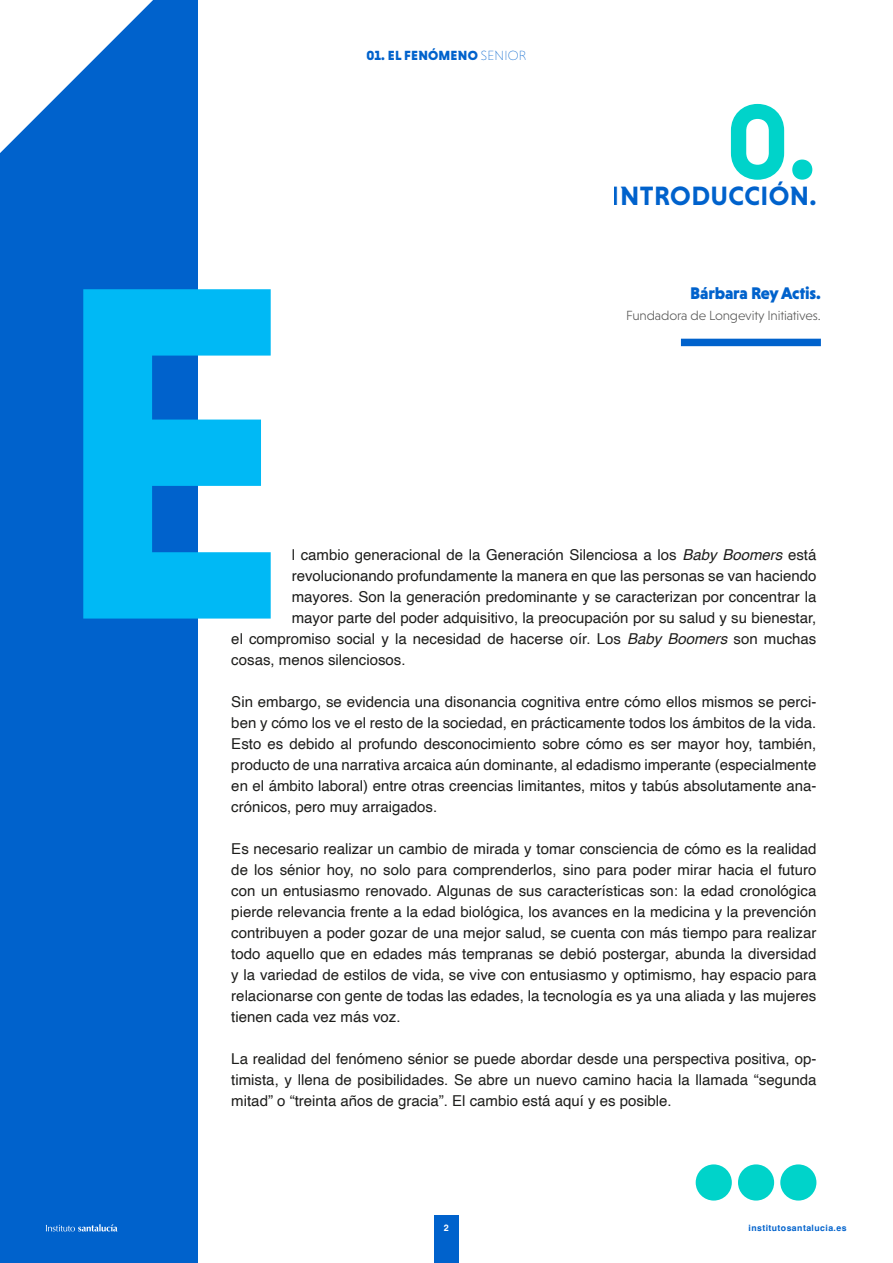
<style>
.page{position:relative;width:893px;height:1263px;background:#fff}
.page>*{position:absolute;margin:0;border:0;box-sizing:border-box;transform-origin:0 0}
.t1{font:700 484.35px "Niveau Grotesk";color:#00b9f5}
.t2{font:700 108px "Niveau Grotesk";color:#00d3ca}
.t3{font:700 27px "Niveau Grotesk";letter-spacing:.015em;color:#0062cc}
.t4{font:900 17.1px "Niveau Grotesk";letter-spacing:-.01em;color:#0062cc}
.t5{font:15px/21px "Helvetica";color:#1d1d1b;text-align:justify}
.t6{font:300 13.5px "Niveau Grotesk";letter-spacing:-.01em;color:#575756}
.t7{font:900 13.5px "Niveau Grotesk";letter-spacing:.015em;color:#0062cc}
.t8{font:700 9px "Helvetica";color:#fff}
.t9{font:700 8.7px "Helvetica";letter-spacing:.05em;color:#0062cc}
.s1{font-weight:200}
.s2{font-style:italic}
</style>
<div class="page">
<div style="left:0;top:0;width:197px;height:1263px;background:#0062cc"></div>
<svg style="left:0;top:0;width:153px;height:153px"></svg>
<div style="left:696px;top:1164px;width:36px;height:36px;background:#00d3ca;border-radius:50%"></div>
<div style="left:738px;top:1164px;width:36px;height:36px;background:#00d3ca;border-radius:50%"></div>
<div style="left:780px;top:1164px;width:36px;height:36px;background:#00d3ca;border-radius:50%"></div>
<div style="left:681px;top:339px;width:140px;height:7px;background:#0062cc"></div>
<div style="left:434px;top:1215px;width:25px;height:48px;background:#0062cc"></div>
<svg style="left:46px;top:1224px;width:71px;height:7px"></svg>
<p class="t7" style="left:367px;top:47px;width:161px">01. EL FENÓMENO <span class="s1">SENIOR</span></p>
<h2 class="t2" style="left:726px;top:80px;width:92px">0.</h2>
<h3 class="t3" style="left:612px;top:181px;width:206px">INTRODUCCIÓN.</h3>
<p class="t4" style="left:690px;top:283px;width:132px">Bárbara Rey Actis.</p>
<p class="t6" style="left:626px;top:308px;width:196px">Fundadora de Longevity Initiatives.</p>
<h1 class="t1" style="left:47px;top:175px;width:252px">E</h1>
<p class="t5" style="left:292px;top:544px;width:526px">l cambio generacional de la Generación Silenciosa a los <span class="s2">Baby Boomers</span> está</p>
<p class="t5" style="left:292px;top:565px;width:526px">revolucionando profundamente la manera en que las personas se van haciendo</p>
<p class="t5" style="left:292px;top:586px;width:526px">mayores. Son la generación predominante y se caracterizan por concentrar la</p>
<p class="t5" style="left:292px;top:607px;width:526px">mayor parte del poder adquisitivo, la preocupación por su salud y su bienestar,</p>
<p class="t5" style="left:231px;top:628px;width:586px">el compromiso social y la necesidad de hacerse oír. Los <span class="s2">Baby Boomers</span> son muchas</p>
<p class="t5" style="left:231px;top:649px;width:176px">cosas, menos silenciosos.</p>
<p class="t5" style="left:231px;top:691px;width:587px">Sin embargo, se evidencia una disonancia cognitiva entre cómo ellos mismos se perci&shy;ben y cómo los ve el resto de la sociedad, en prácticamente todos los ámbitos de la vida.<br>Esto es debido al profundo desconocimiento sobre cómo es ser mayor hoy, también, producto de una narrativa arcaica aún dominante, al edadismo imperante (especialmente en el ámbito laboral) entre otras creencias limitantes, mitos y tabús absolutamente ana&shy;crónicos, pero muy arraigados.</p>
<p class="t5" style="left:231px;top:838px;width:587px">Es necesario realizar un cambio de mirada y tomar consciencia de cómo es la realidad de los sénior hoy, no solo para comprenderlos, sino para poder mirar hacia el futuro con un entusiasmo renovado. Algunas de sus características son: la edad cronológica pierde relevancia frente a la edad biológica, los avances en la medicina y la prevención contribuyen a poder gozar de una mejor salud, se cuenta con más tiempo para realizar todo aquello que en edades más tempranas se debió postergar, abunda la diversidad y la variedad de estilos de vida, se vive con entusiasmo y optimismo, hay espacio para relacionarse con gente de todas las edades, la tecnología es ya una aliada y las mujeres tienen cada vez más voz.</p>
<p class="t5" style="left:231px;top:1048px;width:587px">La realidad del fenómeno sénior se puede abordar desde una perspectiva positiva, op&shy;timista, y llena de posibilidades. Se abre un nuevo camino hacia la llamada “segunda mitad” o “treinta años de gracia”. El cambio está aquí y es posible.</p>
<p class="t8" style="left:444px;top:1223px;width:7px">2</p>
<p class="t9" style="left:748px;top:1223px;width:100px">institutosantalucia.es</p>
</div>
